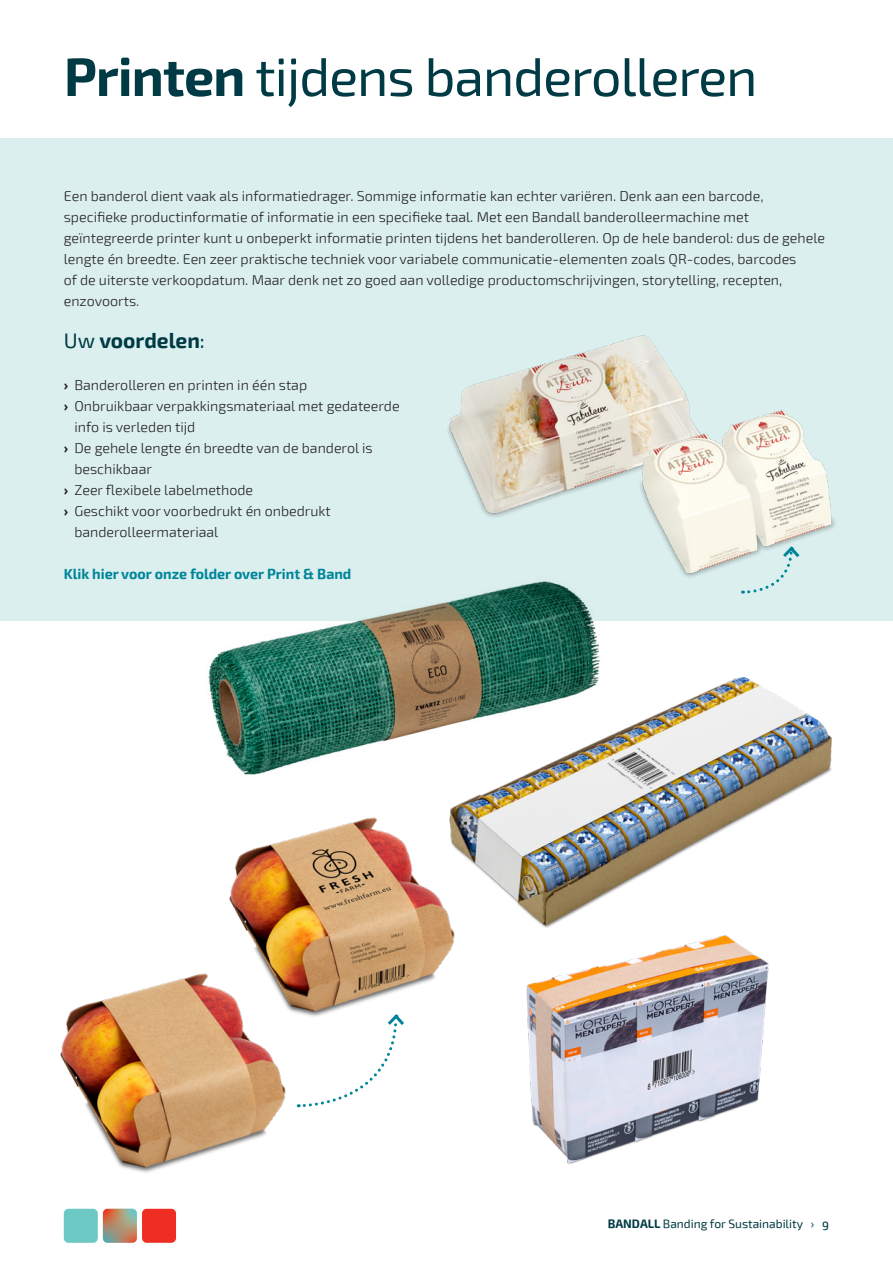
<style>
.page{position:relative;width:893px;height:1263px;background:#fff}
.page>*{position:absolute;margin:0;border:0;box-sizing:border-box;transform-origin:0 0}
.Kop{font:54px "Exo 2";letter-spacing:-.02em;color:#003a44}
.Subkop{font:700 21px "Exo 2";color:#003a44}
.Bodytekst_NL{font:300 14.25px/21px "Exo 2";color:#231f20}
.Bodytekst_NL-2{font:700 14.25px "Exo 2";color:#008599}
.t1{font:12px "Exo 2";color:#003a44}
.s1{font-weight:700}
.s2{font-weight:400}
.s3{font-weight:500}
</style>
<div class="page">
<div style="left:142px;top:1209px;width:34px;height:34px;background:#ee2e22;border-radius:5px"></div>
<div style="left:64px;top:1209px;width:34px;height:34px;background:#6dc9c4;border-radius:5px"></div>
<svg style="left:103px;top:1209px;width:34px;height:34px"></svg>
<div style="left:0;top:138px;width:893px;height:483px;background:#daefee"></div>
<img style="left:229px;top:817px;width:226px;height:195px">
<svg style="left:312px;top:1012px;width:92px;height:94px"></svg>
<img style="left:60px;top:968px;width:252px;height:205px">
<img style="left:208px;top:581px;width:388px;height:195px">
<img style="left:412px;top:634px;width:420px;height:303px">
<img style="left:514px;top:933px;width:260px;height:231px">
<img style="left:448px;top:335px;width:241px;height:182px">
<img style="left:634px;top:404px;width:201px;height:173px">
<svg style="left:742px;top:544px;width:61px;height:50px"></svg>
<p class="Kop" style="left:64px;top:46px;width:695px"><span class="s1">Printen</span> tijdens banderolleren</p>
<p class="Bodytekst_NL" style="left:64px;top:186px;width:763px">Een banderol dient vaak als informatiedrager. Sommige informatie kan echter variëren. Denk aan een barcode, specifieke productinformatie of informatie in een specifieke taal. Met een Bandall banderolleermachine met geïntegreerde printer kunt u onbeperkt informatie printen tijdens het banderolleren. Op de hele banderol: dus de gehele lengte én breedte. Een zeer praktische techniek voor variabele communicatie-elementen zoals QR-codes, barcodes<br>of de uiterste verkoopdatum. Maar denk net zo goed aan volledige productomschrijvingen, storytelling, recepten, enzovoorts.</p>
<p class="Subkop" style="left:64px;top:328px;width:143px"><span class="s2">Uw</span> voordelen<span class="s2">:</span></p>
<p class="Bodytekst_NL" style="left:64px;top:375px;width:245px"><span class="s1">›</span> Banderolleren en printen in één stap</p>
<p class="Bodytekst_NL" style="left:74px;top:396px;width:327px;text-indent:-11px"><span class="s1">›</span> Onbruikbaar verpakkingsmateriaal met gedateerde info is verleden tijd</p>
<p class="Bodytekst_NL" style="left:74px;top:438px;width:300px;text-indent:-11px"><span class="s1">›</span> De gehele lengte én breedte van de banderol is beschikbaar</p>
<p class="Bodytekst_NL" style="left:64px;top:480px;width:191px"><span class="s1">›</span> Zeer flexibele labelmethode</p>
<p class="Bodytekst_NL" style="left:74px;top:501px;width:258px;text-indent:-11px"><span class="s1">›</span> Geschikt voor voorbedrukt én onbedrukt banderolleermateriaal</p>
<p class="Bodytekst_NL-2" style="left:64px;top:565px;width:289px">Klik hier voor onze folder over Print &amp; Band</p>
<p class="t1" style="left:608px;top:1217px;width:223px"><span class="s1">BANDALL</span> Banding for Sustainability › <span class="s3">9</span></p>
</div>
